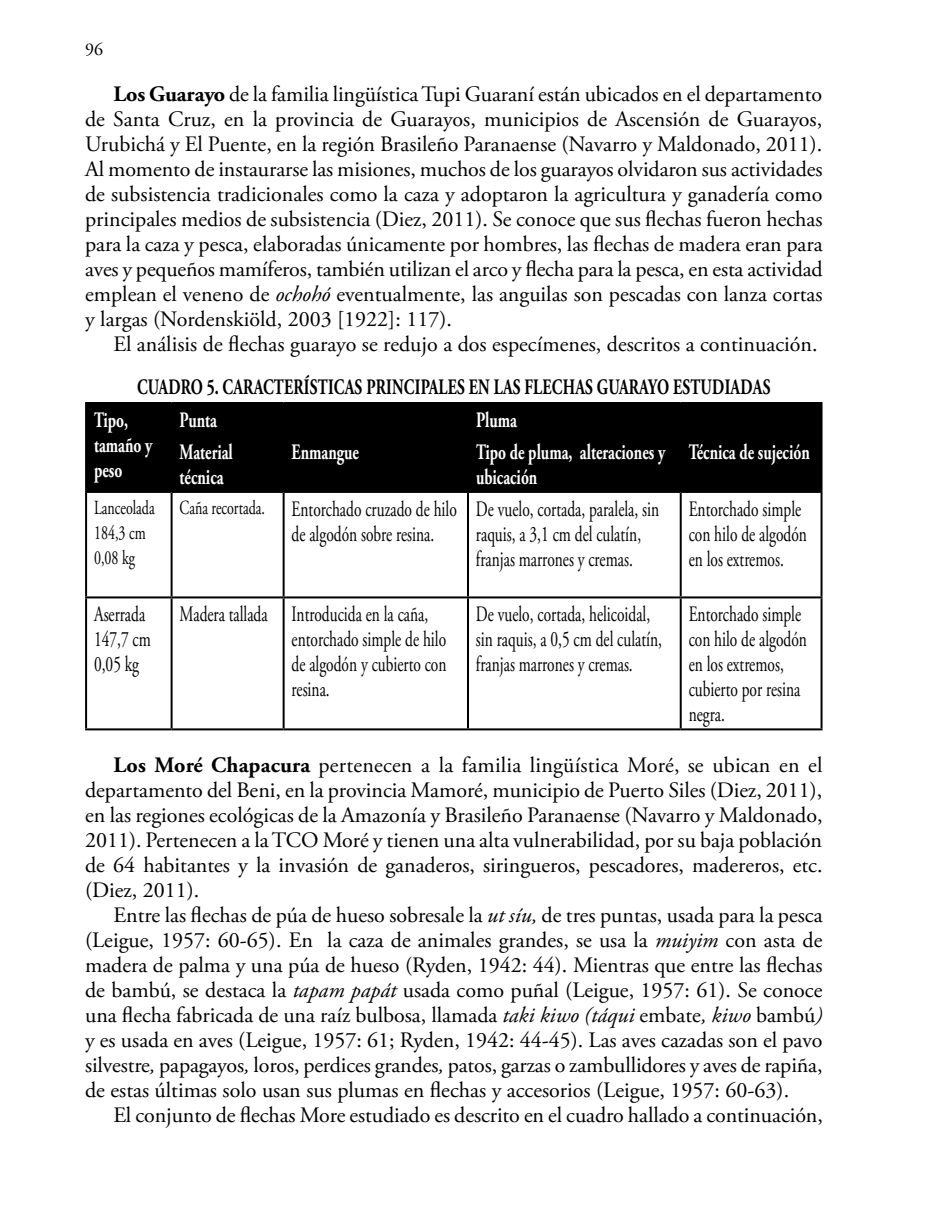
<style>
.page{position:relative;width:936px;height:1219px;background:#fff}
.page>*{position:absolute;margin:0;border:0;box-sizing:border-box;transform-origin:0 0}
.t1{font:22px/25px "Adobe Garamond Pro";color:#000;text-align:justify}
.t2{font:22px/25px "Adobe Garamond Pro";color:#000;scale:.7 1}
.t3{font:700 22px/25px "Adobe Garamond Pro";color:#fff;scale:.7 1}
.t4{font:700 22px "Adobe Garamond Pro";letter-spacing:.015em;color:#000;scale:.7 1}
.t5{font:20px/25px "Adobe Garamond Pro";color:#000;scale:.7 1}
.t6{font:18px "Adobe Garamond Pro";color:#000}
.s1{font-weight:700}
.s2{font-style:italic}
.s3{font-size:20px}
</style>
<div class="page">
<div style="left:87px;top:404px;width:733px;height:87px;background:#000"></div>
<hr style="left:85px;top:402px;width:86px;height:2px;background:#000">
<hr style="left:85px;top:404px;width:2px;height:31px;background:#000">
<hr style="left:171px;top:402px;width:112px;height:2px;background:#000">
<hr style="left:170px;top:404px;width:2px;height:30px;background:#000">
<hr style="left:283px;top:402px;width:185px;height:2px;background:#000">
<hr style="left:468px;top:402px;width:212px;height:2px;background:#000">
<hr style="left:467px;top:404px;width:2px;height:30px;background:#000">
<hr style="left:680px;top:402px;width:142px;height:2px;background:#000">
<hr style="left:820px;top:404px;width:2px;height:30px;background:#000">
<hr style="left:85px;top:435px;width:2px;height:56px;background:#000">
<hr style="left:170px;top:434px;width:113px;height:2px;background:#000">
<hr style="left:170px;top:436px;width:2px;height:55px;background:#000">
<hr style="left:283px;top:434px;width:185px;height:2px;background:#000">
<hr style="left:282px;top:436px;width:2px;height:55px;background:#000">
<hr style="left:468px;top:434px;width:212px;height:2px;background:#000">
<hr style="left:467px;top:436px;width:2px;height:55px;background:#000">
<hr style="left:680px;top:434px;width:142px;height:2px;background:#000">
<hr style="left:679px;top:436px;width:2px;height:55px;background:#000">
<hr style="left:820px;top:436px;width:2px;height:55px;background:#000">
<hr style="left:85px;top:491px;width:86px;height:2px;background:#000">
<hr style="left:85px;top:493px;width:2px;height:103px;background:#000">
<hr style="left:171px;top:491px;width:112px;height:2px;background:#000">
<hr style="left:170px;top:493px;width:2px;height:103px;background:#000">
<hr style="left:283px;top:491px;width:185px;height:2px;background:#000">
<hr style="left:282px;top:493px;width:2px;height:103px;background:#000">
<hr style="left:468px;top:491px;width:212px;height:2px;background:#000">
<hr style="left:467px;top:493px;width:2px;height:103px;background:#000">
<hr style="left:680px;top:491px;width:142px;height:2px;background:#000">
<hr style="left:679px;top:493px;width:2px;height:103px;background:#000">
<hr style="left:820px;top:493px;width:2px;height:103px;background:#000">
<hr style="left:85px;top:596px;width:86px;height:2px;background:#000">
<hr style="left:85px;top:598px;width:2px;height:130px;background:#000">
<hr style="left:171px;top:596px;width:112px;height:2px;background:#000">
<hr style="left:170px;top:598px;width:2px;height:130px;background:#000">
<hr style="left:283px;top:596px;width:185px;height:2px;background:#000">
<hr style="left:282px;top:598px;width:2px;height:130px;background:#000">
<hr style="left:468px;top:596px;width:212px;height:2px;background:#000">
<hr style="left:467px;top:598px;width:2px;height:130px;background:#000">
<hr style="left:680px;top:596px;width:142px;height:2px;background:#000">
<hr style="left:679px;top:598px;width:2px;height:130px;background:#000">
<hr style="left:820px;top:598px;width:2px;height:130px;background:#000">
<hr style="left:85px;top:728px;width:86px;height:2px;background:#000">
<hr style="left:171px;top:728px;width:112px;height:2px;background:#000">
<hr style="left:283px;top:728px;width:185px;height:2px;background:#000">
<hr style="left:468px;top:728px;width:212px;height:2px;background:#000">
<hr style="left:680px;top:728px;width:142px;height:2px;background:#000">
<p class="t6" style="left:85px;top:38px;width:19px">96</p>
<p class="t1" style="left:85px;top:82px;width:739px;text-indent:28px"><span class="s1">Los Guarayo</span> de la familia lingüística Tupi Guaraní están ubicados en el departamento de Santa Cruz, en la provincia de Guarayos, municipios de Ascensión de Guarayos, Urubichá y El Puente, en la región Brasileño Paranaense (Navarro y Maldonado, 2011).<br>Al momento de instaurarse las misiones, muchos de los guarayos olvidaron sus actividades de subsistencia tradicionales como la caza y adoptaron la agricultura y ganadería como principales medios de subsistencia (Diez, 2011). Se conoce que sus flechas fueron hechas para la caza y pesca, elaboradas únicamente por hombres, las flechas de madera eran para aves y pequeños mamíferos, también utilizan el arco y flecha para la pesca, en esta actividad emplean el veneno de <span class="s2">ochohó</span> eventualmente, las anguilas son pescadas con lanza cortas y largas (Nordenskiöld, 2003 [1922]: 117).</p>
<p class="t1" style="left:113px;top:332px;width:705px">El análisis de flechas guarayo se redujo a dos especímenes, descritos a continuación.</p>
<p class="t4" style="left:137px;top:374px;width:906px">CUADRO 5. CARACTERÍSTICAS PRINCIPALES EN LAS FLECHAS GUARAYO ESTUDIADAS</p>
<p class="t3" style="left:94px;top:408px;width:85px">Tipo, tamaño y peso</p>
<p class="t3" style="left:179px;top:408px;width:55px">Punta</p>
<p class="t3" style="left:476px;top:408px;width:60px">Pluma</p>
<p class="t3" style="left:179px;top:440px;width:78px">Material técnica</p>
<p class="t3" style="left:291px;top:440px;width:98px">Enmangue</p>
<p class="t3" style="left:476px;top:440px;width:272px">Tipo de pluma, alteraciones y ubicación</p>
<p class="t3" style="left:688px;top:440px;width:175px">Técnica de sujeción</p>
<p class="t5" style="left:94px;top:496px;width:88px">Lanceolada<br>184,3 cm<br>0,08 kg</p>
<p class="t2" style="left:291px;top:497px;width:237px;text-indent:-112px"><span class="s3">Caña recortada.</span> Entorchado cruzado de hilo de algodón sobre resina.</p>
<p class="t2" style="left:476px;top:497px;width:263px">De vuelo, cortada, paralela, sin raquis, a 3,1 cm del culatín, franjas marrones y cremas.</p>
<p class="t2" style="left:688px;top:497px;width:170px">Entorchado simple con hilo de algodón en los extremos.</p>
<p class="t2" style="left:94px;top:603px;width:83px">Aserrada<br>147,7 cm<br>0,05 kg</p>
<p class="t2" style="left:291px;top:603px;width:223px;text-indent:-112px">Madera tallada Introducida en la caña, entorchado simple de hilo de algodón y cubierto con resina.</p>
<p class="t2" style="left:476px;top:603px;width:267px">De vuelo, cortada, helicoidal, sin raquis, a 0,5 cm del culatín, franjas marrones y cremas.</p>
<p class="t2" style="left:688px;top:603px;width:170px">Entorchado simple con hilo de algodón en los extremos, cubierto por resina negra.</p>
<p class="t1" style="left:85px;top:754px;width:739px;text-indent:28px"><span class="s1">Los Moré Chapacura</span> pertenecen a la familia lingüística Moré, se ubican en el departamento del Beni, en la provincia Mamoré, municipio de Puerto Siles (Diez, 2011), en las regiones ecológicas de la Amazonía y Brasileño Paranaense (Navarro y Maldonado, 2011). Pertenecen a la TCO Moré y tienen una alta vulnerabilidad, por su baja población de 64 habitantes y la invasión de ganaderos, siringueros, pescadores, madereros, etc. (Diez, 2011).</p>
<p class="t1" style="left:85px;top:904px;width:739px;text-indent:28px">Entre las flechas de púa de hueso sobresale la <span class="s2">ut síu,</span> de tres puntas, usada para la pesca (Leigue, 1957: 60-65). En la caza de animales grandes, se usa la <span class="s2">muiyim</span> con asta de madera de palma y una púa de hueso (Ryden, 1942: 44). Mientras que entre las flechas de bambú, se destaca la <span class="s2">tapam papát</span> usada como puñal (Leigue, 1957: 61). Se conoce una flecha fabricada de una raíz bulbosa, llamada <span class="s2">taki kiwo (táqui</span> embate<span class="s2">, kiwo</span> bambú<span class="s2">) </span>y es usada en aves (Leigue, 1957: 61; Ryden, 1942: 44-45). Las aves cazadas son el pavo silvestre<span class="s2">,</span> papagayos<span class="s2">,</span> loros, perdices grandes<span class="s2">,</span> patos, garzas o zambullidores y aves de rapiña, de estas últimas solo usan sus plumas en flechas y accesorios (Leigue, 1957: 60-63).</p>
<p class="t1" style="left:113px;top:1104px;width:711px">El conjunto de flechas More estudiado es descrito en el cuadro hallado a continuación,</p>
</div>
